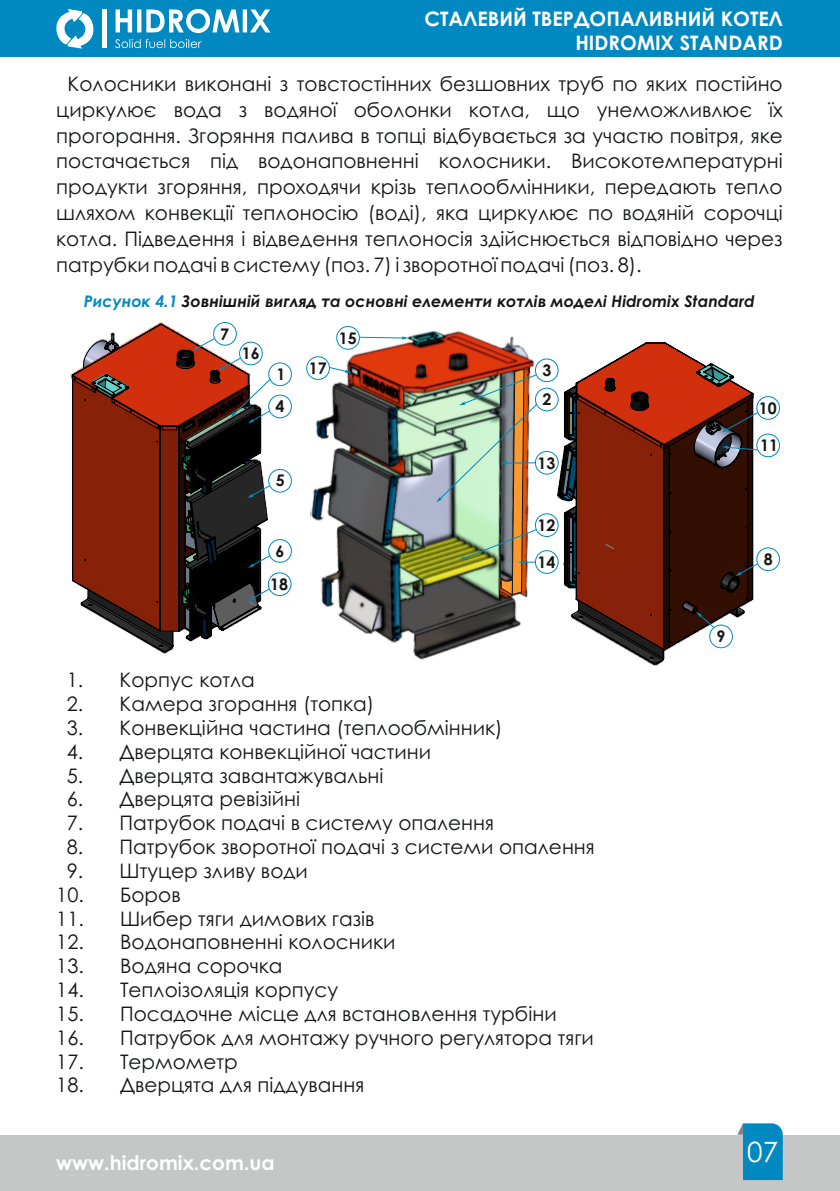
<style>
.page{position:relative;width:840px;height:1191px;background:#fff}
.page>*{position:absolute;margin:0;border:0;box-sizing:border-box;transform-origin:0 0}
.t1{font:28px "Century Gothic";color:#fff}
.t2{font:20px/25.8px "Century Gothic";color:#151616;text-align:justify}
.t3{font:700 20px/24.2px "Century Gothic";color:#fff;text-align:right}
.t4{font:italic 700 16px "Century Gothic";color:#151616}
.t5{font:700 16px "Century Gothic";color:#151616}
.s1{color:#0089c1}
</style>
<div class="page">
<div style="left:0;top:0;width:839px;height:57px;background:#0089c1"></div>
<div style="left:0;top:1134px;width:839px;height:57px;background:#c5c6c6"></div>
<svg style="left:56px;top:9px;width:38px;height:40px"></svg>
<hr style="left:102px;top:9px;width:4px;height:39px;background:#fff">
<svg style="left:115px;top:9px;width:155px;height:24px"></svg>
<svg style="left:115px;top:39px;width:86px;height:9px"></svg>
<svg style="left:737px;top:1123px;width:45px;height:57px;background:#1d92c2"></svg>
<svg style="left:72px;top:323px;width:196px;height:330px"></svg>
<img style="left:544px;top:341px;width:220px;height:325px">
<svg style="left:556px;top:342px;width:198px;height:323px"></svg>
<img style="left:308px;top:326px;width:236px;height:334px">
<div style="left:268px;top:362px;width:24px;height:24px;border:1px solid #0089c1;border-radius:50%"></div>
<div style="left:534px;top:388px;width:24px;height:23px;border:1px solid #0089c1;border-radius:50%"></div>
<div style="left:534px;top:358px;width:24px;height:24px;border:1px solid #0089c1;border-radius:50%"></div>
<div style="left:268px;top:394px;width:24px;height:24px;border:1px solid #0089c1;border-radius:50%"></div>
<svg style="left:230px;top:378px;width:41px;height:45px"></svg>
<div style="left:268px;top:469px;width:24px;height:23px;border:1px solid #0089c1;border-radius:50%"></div>
<svg style="left:247px;top:485px;width:22px;height:13px"></svg>
<div style="left:268px;top:539px;width:24px;height:24px;border:1px solid #0089c1;border-radius:50%"></div>
<svg style="left:248px;top:555px;width:22px;height:13px"></svg>
<div style="left:213px;top:322px;width:24px;height:24px;border:1px solid #0089c1;border-radius:50%"></div>
<svg style="left:192px;top:338px;width:23px;height:13px"></svg>
<div style="left:755px;top:547px;width:24px;height:24px;border:1px solid #0089c1;border-radius:50%"></div>
<svg style="left:735px;top:563px;width:22px;height:13px"></svg>
<div style="left:708px;top:624px;width:24px;height:24px;border:1px solid #0089c1;border-radius:50%"></div>
<svg style="left:695px;top:612px;width:19px;height:16px"></svg>
<div style="left:755px;top:396px;width:24px;height:24px;border:1px solid #0089c1;border-radius:50%"></div>
<svg style="left:721px;top:412px;width:36px;height:20px"></svg>
<div style="left:755px;top:433px;width:24px;height:24px;border:1px solid #0089c1;border-radius:50%"></div>
<svg style="left:721px;top:446px;width:36px;height:4px"></svg>
<div style="left:534px;top:513px;width:24px;height:24px;border:1px solid #0089c1;border-radius:50%"></div>
<div style="left:534px;top:451px;width:24px;height:23px;border:1px solid #0089c1;border-radius:50%"></div>
<div style="left:534px;top:550px;width:24px;height:24px;border:1px solid #0089c1;border-radius:50%"></div>
<img style="left:436px;top:326px;width:101px;height:269px">
<div style="left:336px;top:326px;width:24px;height:24px;border:1px solid #0089c1;border-radius:50%"></div>
<svg style="left:359px;top:336px;width:49px;height:4px"></svg>
<div style="left:239px;top:342px;width:24px;height:23px;border:1px solid #0089c1;border-radius:50%"></div>
<svg style="left:218px;top:358px;width:23px;height:12px"></svg>
<div style="left:306px;top:356px;width:24px;height:24px;border:1px solid #0089c1;border-radius:50%"></div>
<svg style="left:329px;top:367px;width:22px;height:6px"></svg>
<div style="left:268px;top:572px;width:23px;height:24px;border:1px solid #0089c1;border-radius:50%"></div>
<svg style="left:247px;top:588px;width:23px;height:19px"></svg>
<p class="t3" style="left:424px;top:8px;width:359px">СТАЛЕВИЙ ТВЕРДОПАЛИВНИЙ КОТЕЛ<br>HIDROMIX STANDARD</p>
<p class="t2" style="left:56px;top:72px;width:727px;text-indent:11px">Колосники виконані з товстостінних безшовних труб по яких постійно циркулює вода з водяної оболонки котла, що унеможливлює їх прогорання. Згоряння палива в топці відбувається за участю повітря, яке постачається під водонаповненні колосники. Високотемпературні продукти згоряння, проходячи крізь теплообмінники, передають тепло шляхом конвекції теплоносію (воді), яка циркулює по водяній сорочці котла. Підведення і відведення теплоносія здійснюється відповідно через патрубки подачі в систему (поз. 7) і зворотної подачі (поз. 8).</p>
<p class="t4" style="left:84px;top:295px;width:672px"><span class="s1">Рисунок 4.1</span> Зовнішній вигляд та основні елементи котлів моделі Hidromix Standard</p>
<p class="t5" style="left:220px;top:327px;width:10px">7</p>
<p class="t5" style="left:242px;top:347px;width:19px">16</p>
<p class="t5" style="left:276px;top:368px;width:10px">1</p>
<p class="t5" style="left:275px;top:400px;width:10px">4</p>
<p class="t5" style="left:308px;top:362px;width:19px">17</p>
<p class="t5" style="left:338px;top:332px;width:19px">15</p>
<p class="t5" style="left:275px;top:474px;width:10px">5</p>
<p class="t5" style="left:275px;top:545px;width:10px">6</p>
<p class="t5" style="left:270px;top:578px;width:19px">18</p>
<p class="t5" style="left:542px;top:364px;width:10px">3</p>
<p class="t5" style="left:542px;top:393px;width:10px">2</p>
<p class="t5" style="left:537px;top:456px;width:19px">13</p>
<p class="t5" style="left:537px;top:519px;width:19px">12</p>
<p class="t5" style="left:537px;top:556px;width:19px">14</p>
<p class="t2" style="left:67px;top:669px;width:189px">1. Корпус котла</p>
<p class="t2" style="left:67px;top:693px;width:309px">2. Камера згорання (топка)</p>
<p class="t2" style="left:67px;top:716px;width:437px">3. Конвекційна частина (теплообмінник)</p>
<p class="t2" style="left:67px;top:740px;width:365px">4. Дверцята конвекційної частини</p>
<p class="t2" style="left:67px;top:764px;width:318px">5. Дверцята завантажувальні</p>
<p class="t2" style="left:67px;top:788px;width:235px">6. Дверцята ревізійні</p>
<p class="t2" style="left:67px;top:812px;width:428px">7. Патрубок подачі в систему опалення</p>
<p class="t2" style="left:67px;top:835px;width:529px">8. Патрубок зворотної подачі з системи опалення</p>
<p class="t2" style="left:67px;top:859px;width:242px">9. Штуцер зливу води</p>
<p class="t2" style="left:56px;top:883px;width:126px">10. Боров</p>
<p class="t2" style="left:56px;top:907px;width:320px">11. Шибер тяги димових газів</p>
<p class="t2" style="left:56px;top:931px;width:340px">12. Водонаповненні колосники</p>
<p class="t2" style="left:56px;top:955px;width:228px">13. Водяна сорочка</p>
<p class="t2" style="left:56px;top:978px;width:283px">14. Теплоізоляція корпусу</p>
<p class="t2" style="left:56px;top:1002px;width:501px">15. Посадочне місце для встановлення турбіни</p>
<p class="t2" style="left:56px;top:1026px;width:539px">16. Патрубок для монтажу ручного регулятора тяги</p>
<p class="t2" style="left:56px;top:1050px;width:183px">17. Термометр</p>
<p class="t2" style="left:56px;top:1074px;width:309px">18. Дверцята для піддування</p>
<p class="t3" style="left:56px;top:1152px;width:220px">www.hidromix.com.ua</p>
<p class="t5" style="left:758px;top:402px;width:19px">10</p>
<p class="t5" style="left:759px;top:439px;width:19px">11</p>
<p class="t5" style="left:716px;top:630px;width:10px">9</p>
<p class="t5" style="left:763px;top:553px;width:10px">8</p>
<h1 class="t1" style="left:746px;top:1140px;width:33px">07</h1>
</div>
